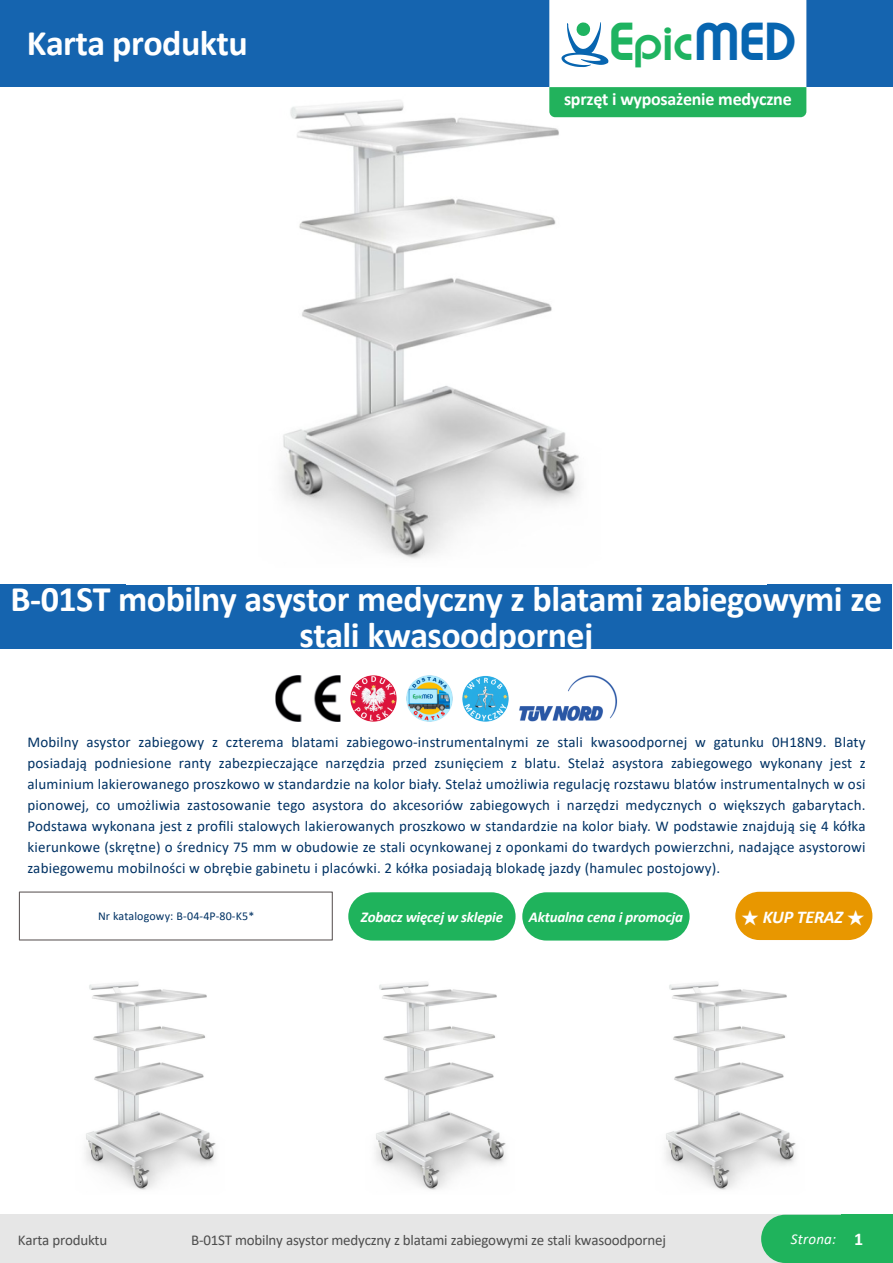
<style>
.page{position:relative;width:893px;height:1263px;background:#fff}
.page>*{position:absolute;margin:0;border:0;box-sizing:border-box;transform-origin:0 0}
.t1{font:39.45px "Brandish";color:#1eb360}
.t2{font:700 36px/36px "Calibri";letter-spacing:-.015em;color:#fff;text-align:center}
.t3{font:700 18px "Calibri";letter-spacing:-.015em;color:#fff}
.t4{font:italic 700 18px "Calibri";letter-spacing:-.015em;color:#fff}
.t5{font:15px/21px "Calibri";letter-spacing:.015em;color:#003264;text-align:justify}
.t6{font:15px "Calibri";letter-spacing:-.015em;color:#4d4d4d}
.t7{font:italic 700 15px "Calibri";letter-spacing:-.015em;color:#fff}
.t8{font:italic 15px "Calibri";letter-spacing:.015em;color:#fff}
.t9{font:12px "Calibri";letter-spacing:.015em;color:#003264}
.s1{font-size:45.15px}
.s2{font-size:45.15px;color:#0765b0}
.s3{font-family:"Malgun Gothic";font-style:normal}
.s4{font-weight:700;font-style:normal;font-size:18px}
</style>
<div class="page">
<div style="left:0;top:585px;width:892px;height:64px;background:#1564af"></div>
<img style="left:281px;top:100px;width:486px;height:459px">
<div style="left:0;top:0;width:893px;height:87px;background:#1564af"></div>
<svg style="left:549px;top:0;width:257px;height:117px;background:#c1e8d3"></svg>
<img style="left:407px;top:675px;width:45px;height:46px">
<img style="left:463px;top:676px;width:45px;height:45px">
<img style="left:350px;top:675px;width:46px;height:46px">
<img style="left:275px;top:675px;width:65px;height:46px">
<img style="left:519px;top:675px;width:99px;height:46px">
<div style="left:0;top:1215px;width:893px;height:48px;background:#e6e6e6"></div>
<div style="left:761px;top:1215px;width:132px;height:48px;background:#1fb35c;border-radius:24px"></div>
<div style="left:842px;top:1215px;width:51px;height:48px;background:#1fb35c"></div>
<img style="left:85px;top:982px;width:131px;height:208px">
<img style="left:375px;top:982px;width:131px;height:208px">
<img style="left:665px;top:982px;width:131px;height:208px">
<div style="left:348px;top:892px;width:168px;height:48px;background:#1fb35c;border-radius:24px"></div>
<div style="left:522px;top:892px;width:168px;height:48px;background:#1fb35c;border-radius:24px"></div>
<div style="left:735px;top:892px;width:137px;height:48px;background:#e89700;border-radius:24px"></div>
<div style="left:19px;top:891px;width:314px;height:49px;border:1px solid #655f5f"></div>
<h2 class="t2" style="left:27px;top:28px;width:222px">Karta produktu</h2>
<h1 class="t1" style="left:609px;top:16px;width:188px"><span class="s1">E</span>pic<span class="s2">MED</span></h1>
<p class="t3" style="left:564px;top:92px;width:229px">sprzęt i wyposażenie medyczne</p>
<h2 class="t2" style="left:11px;top:584px;width:873px">B-01ST mobilny asystor medyczny z blatami zabiegowymi ze stali kwasoodpornej</h2>
<p class="t5" style="left:27px;top:733px;width:840px">Mobilny asystor zabiegowy z czterema blatami zabiegowo-instrumentalnymi ze stali kwasoodpornej w gatunku 0H18N9. Blaty posiadają podniesione ranty zabezpieczające narzędzia przed zsunięciem z blatu. Stelaż asystora zabiegowego wykonany jest z aluminium lakierowanego proszkowo w standardzie na kolor biały. Stelaż umożliwia regulację rozstawu blatów instrumentalnych w osi pionowej, co umożliwia zastosowanie tego asystora do akcesoriów zabiegowych i narzędzi medycznych o większych gabarytach.<br>Podstawa wykonana jest z profili stalowych lakierowanych proszkowo w standardzie na kolor biały. W podstawie znajdują się 4 kółka kierunkowe (skrętne) o średnicy 75 mm w obudowie ze stali ocynkowanej z oponkami do twardych powierzchni, nadające asystorowi zabiegowemu mobilności w obrębie gabinetu i placówki. 2 kółka posiadają blokadę jazdy (hamulec postojowy).</p>
<p class="t9" style="left:98px;top:911px;width:158px">Nr katalogowy: B-04-4P-80-K5*</p>
<p class="t7" style="left:361px;top:910px;width:144px">Zobacz więcej w sklepie</p>
<p class="t7" style="left:529px;top:910px;width:155px">Aktualna cena i promocja</p>
<p class="t4" style="left:741px;top:909px;width:125px"><span class="s3">★</span> KUP TERAZ <span class="s3">★</span></p>
<p class="t6" style="left:18px;top:1234px;width:91px">Karta produktu</p>
<p class="t6" style="left:191px;top:1234px;width:476px">B-01ST mobilny asystor medyczny z blatami zabiegowymi ze stali kwasoodpornej</p>
<p class="t8" style="left:791px;top:1233px;width:74px">Strona: <span class="s4">1</span></p>
</div>
